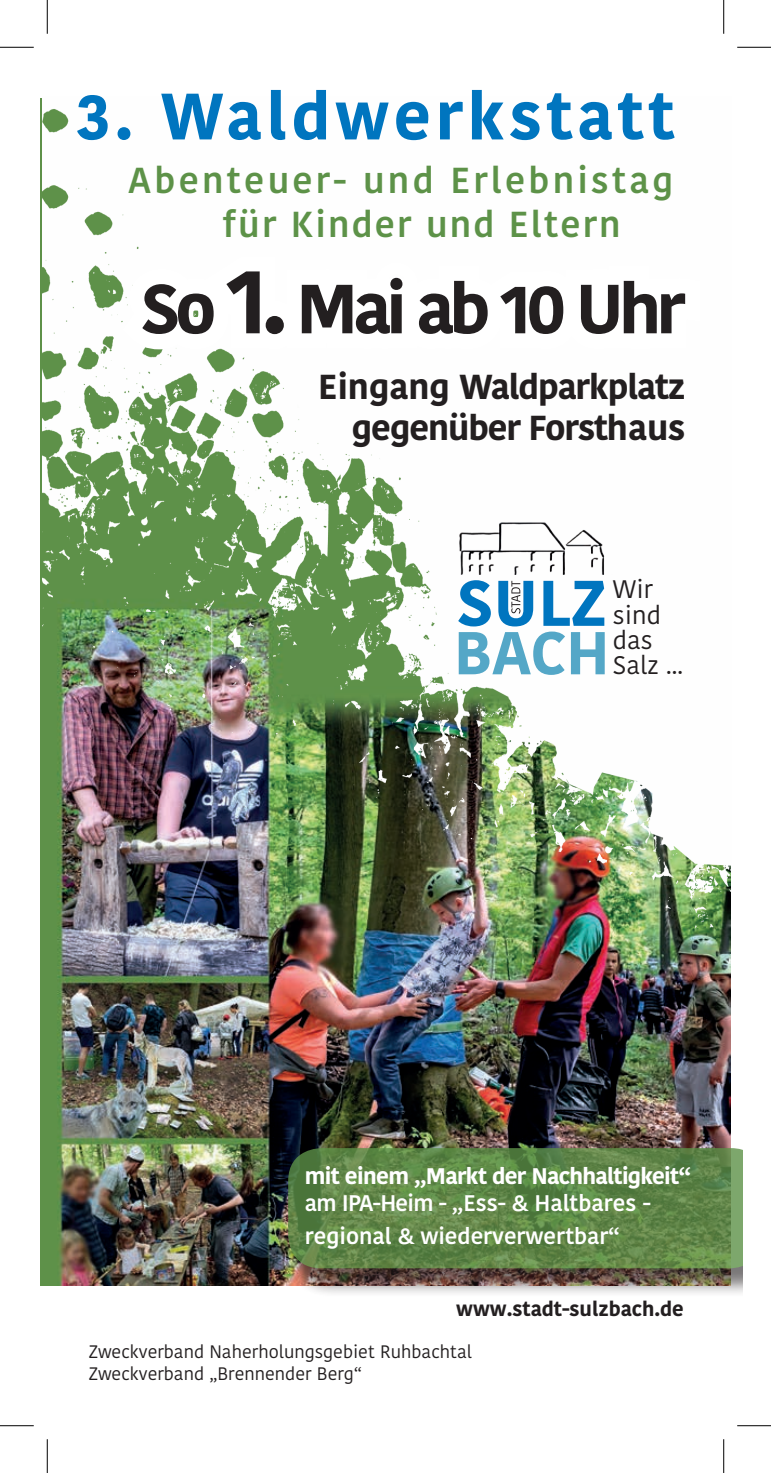
<style>
.page{position:relative;width:771px;height:1473px;background:#fff}
.page>*{position:absolute;margin:0;border:0;box-sizing:border-box;transform-origin:0 0}
.t1{font:700 69.08px "Kohinoor Devanagari";letter-spacing:-.07em;color:#231f20}
.t2{font:700 65.25px "Kohinoor Devanagari";letter-spacing:.07em;color:#0075bf}
.t3{font:500 36px/43.2px "Kohinoor Devanagari";letter-spacing:.09em;color:#5d9248}
.t4{font:700 34.65px "Kohinoor Devanagari";letter-spacing:-.03em;color:#231f20}
.t5{font:25.2px "Kohinoor Devanagari";color:#231f20}
.t6{font:500 22.5px "Kohinoor Devanagari";color:#fff}
.t7{font:700 22.5px "Kohinoor Devanagari";letter-spacing:-.03em;color:#fff}
.t8{font:700 20.25px "Kohinoor Devanagari";color:#231f20}
.t9{font:18px "Kohinoor Devanagari";color:#231f20}
.s1{font-size:92.25px}
</style>
<div class="page">
<img style="left:42px;top:109px;width:689px;height:1177px">
<img style="left:445px;top:518px;width:172px;height:56px">
<svg style="left:458px;top:580px;width:146px;height:95px"></svg>
<div style="left:285px;top:1150px;width:457px;height:148px;background:#231f20;opacity:.75"></div>
<svg style="left:288px;top:1147px;width:454px;height:121px;background:#5e8547"></svg>
<svg style="left:103px;top:235px;width:612px;height:141px"></svg>
<hr style="left:0;top:47px;width:34px;height:1px;background:#000">
<hr style="left:737px;top:47px;width:34px;height:1px;background:#000">
<hr style="left:0;top:1425px;width:34px;height:1px;background:#000">
<hr style="left:737px;top:1425px;width:34px;height:1px;background:#000">
<hr style="left:47px;top:0;width:1px;height:34px;background:#000">
<hr style="left:47px;top:1438px;width:1px;height:34px;background:#000">
<hr style="left:723px;top:0;width:1px;height:34px;background:#000">
<hr style="left:723px;top:1438px;width:1px;height:34px;background:#000">
<p class="t2" style="left:77px;top:79px;width:599px">3. Waldwerkstatt</p>
<p class="t3" style="left:222px;top:159px;width:452px;text-indent:-94px">Abenteuer- und Erlebnistag für Kinder und Eltern</p>
<p class="t1" style="left:140px;top:269px;width:546px">So <span class="s1">1.</span> Mai ab 10 Uhr</p>
<p class="t4" style="left:318px;top:366px;width:368px">Eingang Waldparkplatz</p>
<p class="t4" style="left:352px;top:408px;width:335px">gegenüber Forsthaus</p>
<p class="t5" style="left:613px;top:575px;width:41px">Wir</p>
<p class="t5" style="left:613px;top:600px;width:49px">sind</p>
<p class="t5" style="left:613px;top:625px;width:41px">das</p>
<p class="t5" style="left:613px;top:651px;width:71px">Salz ...</p>
<p class="t7" style="left:305px;top:1163px;width:387px">mit einem „Markt der Nachhaltigkeit“</p>
<p class="t6" style="left:305px;top:1190px;width:347px">am IPA-Heim - „Ess- &amp; Haltbares -</p>
<p class="t6" style="left:305px;top:1222px;width:316px">regional &amp; wiederverwertbar“</p>
<p class="t8" style="left:456px;top:1297px;width:229px">www.stadt-sulzbach.de</p>
<p class="t9" style="left:89px;top:1341px;width:385px">Zweckverband Naherholungsgebiet Ruhbachtal</p>
<p class="t9" style="left:89px;top:1363px;width:275px">Zweckverband „Brennender Berg“</p>
</div>
